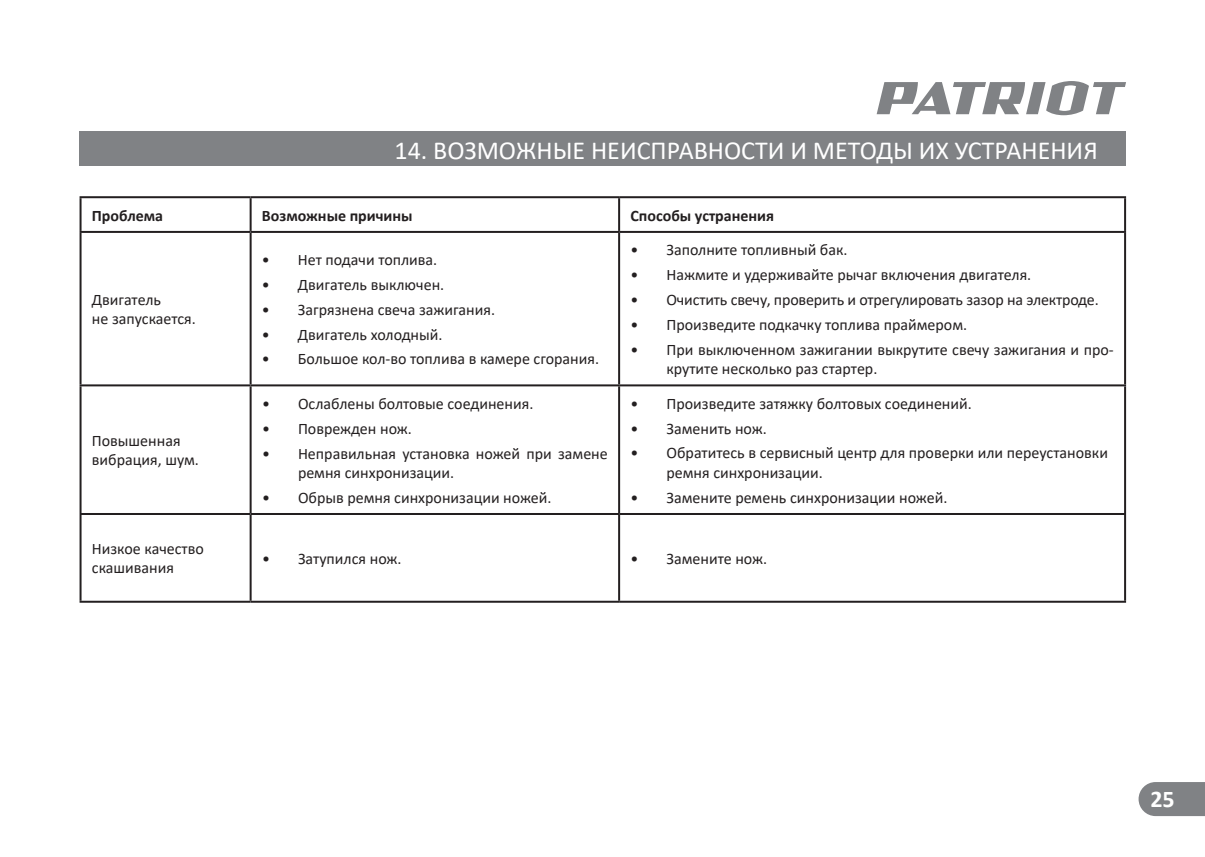
<style>
.page{position:relative;width:1205px;height:857px;background:#fff}
.page>*{position:absolute;margin:0;border:0;box-sizing:border-box;transform-origin:0 0}
.t1{font:26px "Calibri";color:#fff}
.t2{font:700 24px "Calibri";color:#fff}
.t3{font:16px/19.2px "Calibri";color:#231f20}
.t4{font:700 16px "Calibri";color:#231f20}
</style>
<div class="page">
<svg style="left:877px;top:81px;width:249px;height:34px"></svg>
<div style="left:80px;top:132px;width:1046px;height:34px;background:#808285"></div>
<div style="left:1139px;top:782px;width:66px;height:33px;background:#808285"></div>
<hr style="left:80px;top:196px;width:171px;height:2px;background:#231f20">
<hr style="left:80px;top:198px;width:2px;height:33px;background:#231f20">
<hr style="left:251px;top:196px;width:368px;height:2px;background:#231f20">
<hr style="left:250px;top:198px;width:2px;height:33px;background:#231f20">
<hr style="left:619px;top:196px;width:507px;height:2px;background:#231f20">
<hr style="left:618px;top:198px;width:2px;height:33px;background:#231f20">
<hr style="left:1124px;top:198px;width:2px;height:33px;background:#231f20">
<hr style="left:80px;top:231px;width:171px;height:2px;background:#231f20">
<hr style="left:80px;top:233px;width:2px;height:151px;background:#231f20">
<hr style="left:251px;top:231px;width:368px;height:2px;background:#231f20">
<hr style="left:250px;top:233px;width:2px;height:151px;background:#231f20">
<hr style="left:619px;top:231px;width:507px;height:2px;background:#231f20">
<hr style="left:618px;top:233px;width:2px;height:151px;background:#231f20">
<hr style="left:1124px;top:233px;width:2px;height:151px;background:#231f20">
<hr style="left:80px;top:384px;width:171px;height:2px;background:#231f20">
<hr style="left:80px;top:386px;width:2px;height:127px;background:#231f20">
<hr style="left:251px;top:384px;width:368px;height:2px;background:#231f20">
<hr style="left:250px;top:386px;width:2px;height:127px;background:#231f20">
<hr style="left:619px;top:384px;width:507px;height:2px;background:#231f20">
<hr style="left:618px;top:386px;width:2px;height:127px;background:#231f20">
<hr style="left:1124px;top:386px;width:2px;height:127px;background:#231f20">
<hr style="left:80px;top:513px;width:171px;height:2px;background:#231f20">
<hr style="left:80px;top:515px;width:2px;height:85px;background:#231f20">
<hr style="left:251px;top:513px;width:368px;height:2px;background:#231f20">
<hr style="left:250px;top:515px;width:2px;height:85px;background:#231f20">
<hr style="left:619px;top:513px;width:507px;height:2px;background:#231f20">
<hr style="left:618px;top:515px;width:2px;height:85px;background:#231f20">
<hr style="left:1124px;top:515px;width:2px;height:85px;background:#231f20">
<hr style="left:80px;top:600px;width:171px;height:2px;background:#231f20">
<hr style="left:251px;top:600px;width:368px;height:2px;background:#231f20">
<hr style="left:619px;top:600px;width:507px;height:2px;background:#231f20">
<h1 class="t1" style="left:394px;top:132px;width:705px">14. ВОЗМОЖНЫЕ НЕИСПРАВНОСТИ И МЕТОДЫ ИХ УСТРАНЕНИЯ</h1>
<p class="t4" style="left:92px;top:204px;width:73px">Проблема</p>
<p class="t4" style="left:262px;top:204px;width:152px">Возможные причины</p>
<p class="t4" style="left:630px;top:204px;width:145px">Способы устранения</p>
<p class="t3" style="left:92px;top:289px;width:106px">Двигатель<br>не запускается.</p>
<p class="t3" style="left:92px;top:430px;width:109px">Повышенная вибрация, шум.</p>
<p class="t3" style="left:262px;top:249px;width:177px">• Нет подачи топлива.</p>
<p class="t3" style="left:262px;top:274px;width:184px">• Двигатель выключен.</p>
<p class="t3" style="left:262px;top:299px;width:235px">• Загрязнена свеча зажигания.</p>
<p class="t3" style="left:262px;top:324px;width:182px">• Двигатель холодный.</p>
<p class="t3" style="left:262px;top:349px;width:339px">• Большое кол-во топлива в камере сгорания.</p>
<p class="t3" style="left:262px;top:393px;width:273px">• Ослаблены болтовые соединения.</p>
<p class="t3" style="left:262px;top:418px;width:152px">• Поврежден нож.</p>
<p class="t3" style="left:298px;top:443px;width:311px;text-indent:-36px">• Неправильная установка ножей при замене ремня синхронизации.</p>
<p class="t3" style="left:262px;top:487px;width:291px">• Обрыв ремня синхронизации ножей.</p>
<p class="t3" style="left:630px;top:240px;width:219px">• Заполните топливный бак.</p>
<p class="t3" style="left:630px;top:265px;width:402px">• Нажмите и удерживайте рычаг включения двигателя.</p>
<p class="t3" style="left:630px;top:289px;width:470px">• Очистить свечу, проверить и отрегулировать зазор на электроде.</p>
<p class="t3" style="left:630px;top:314px;width:338px">• Произведите подкачку топлива праймером.</p>
<p class="t3" style="left:666px;top:339px;width:449px;text-indent:-36px">• При выключенном зажигании выкрутите свечу зажигания и про&shy;крутите несколько раз стартер.</p>
<p class="t3" style="left:631px;top:393px;width:343px">• Произведите затяжку болтовых соединений.</p>
<p class="t3" style="left:631px;top:418px;width:138px">• Заменить нож.</p>
<p class="t3" style="left:667px;top:443px;width:443px;text-indent:-36px">• Обратитесь в сервисный центр для проверки или переустановки ремня синхронизации.</p>
<p class="t3" style="left:631px;top:487px;width:318px">• Замените ремень синхронизации ножей.</p>
<p class="t3" style="left:92px;top:538px;width:113px">Низкое качество скашивания</p>
<p class="t3" style="left:262px;top:548px;width:141px">• Затупился нож.</p>
<p class="t3" style="left:631px;top:548px;width:138px">• Замените нож.</p>
<h2 class="t2" style="left:1150px;top:781px;width:26px">25</h2>
</div>
